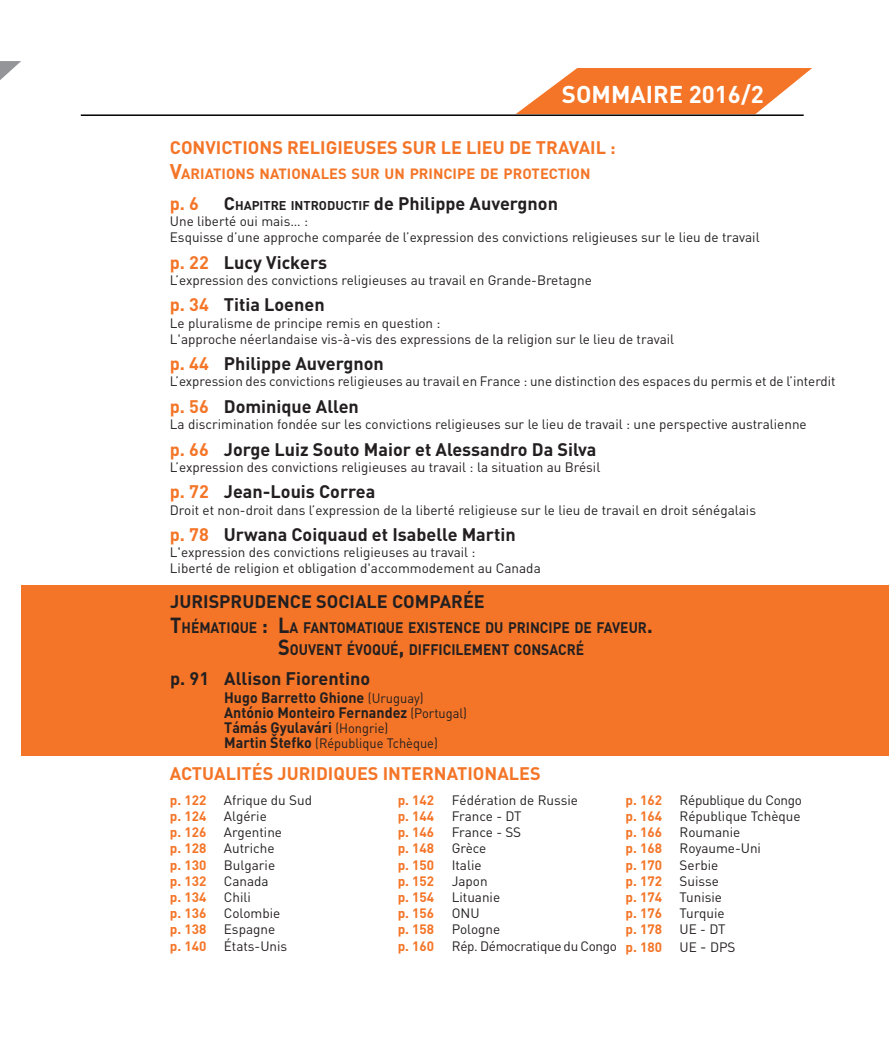
<style>
.page{position:relative;width:893px;height:1063px;background:#fff}
.page>*{position:absolute;margin:0;border:0;box-sizing:border-box;transform-origin:0 0}
.t1{font:700 24px "DIN";color:#fff}
.t2{font:700 18px "DIN";color:#231f20}
.t3{font:700 18px "DIN";color:#f47527}
.t4{font:700 15.15px/21.6px "DIN";color:#231f20;scale:.92 1}
.t5{font:700 15px/15px "DIN";color:#231f20;scale:.95 1}
.t6{font:700 14.7px "DIN";color:#f47527}
.t7{font:13.5px/16.2px "DIN";color:#231f20}
.t8{font:700 13.5px "DIN";color:#f47527}
.t9{font:13.5px "DIN";letter-spacing:-.02em;color:#231f20}
.t10{font:13.5px "DIN";color:#231f20;scale:.95 1}
.s1{font-size:21px}
.s2{font-size:12.6px}
.s3{color:#f47527}
.s4{font-size:21.6px}
.s5{font-weight:400;font-size:13.5px}
.s6{font-weight:700;font-size:15px}
.s7{font-size:15px}
</style>
<div class="page">
<svg style="left:0;top:61px;width:21px;height:19px"></svg>
<svg style="left:516px;top:68px;width:296px;height:46px"></svg>
<hr style="left:81px;top:114px;width:723px;height:2px;background:#000">
<div style="left:21px;top:586px;width:868px;height:170px;background:#f47527"></div>
<h1 class="t1" style="left:562px;top:78px;width:203px">SOMMAIRE 2016/2</h1>
<h2 class="t3" style="left:170px;top:136px;width:447px">CONVICTIONS RELIGIEUSES SUR LE LIEU DE TRAVAIL :</h2>
<p class="t6" style="left:170px;top:164px;width:422px"><span class="s1">V</span>ARIATIONS NATIONALES SUR UN PRINCIPE DE PROTECTION</p>
<h2 class="t3" style="left:170px;top:191px;width:31px">p. 6</h2>
<h2 class="t2" style="left:224px;top:191px;width:336px">C<span class="s2">HAPITRE INTRODUCTIF</span> de Philippe Auvergnon</h2>
<p class="t7" style="left:170px;top:213px;width:591px">Une liberté oui mais… :<br>Esquisse d’une approche comparée de l’expression des convictions religieuses sur le lieu de travail</p>
<h2 class="t2" style="left:170px;top:250px;width:159px"><span class="s3">p. 22</span> Lucy Vickers</h2>
<p class="t7" style="left:170px;top:272px;width:424px">L’expression des convictions religieuses au travail en Grande-Bretagne</p>
<h2 class="t2" style="left:170px;top:293px;width:156px"><span class="s3">p. 34</span> Titia Loenen</h2>
<p class="t7" style="left:170px;top:314px;width:506px">Le pluralisme de principe remis en question :<br>L'approche néerlandaise vis-à-vis des expressions de la religion sur le lieu de travail</p>
<h2 class="t2" style="left:170px;top:352px;width:215px"><span class="s3">p. 44</span> Philippe Auvergnon</h2>
<p class="t7" style="left:170px;top:373px;width:667px">L’expression des convictions religieuses au travail en France : une distinction des espaces du permis et de l’interdit</p>
<h2 class="t2" style="left:170px;top:395px;width:190px"><span class="s3">p. 56</span> Dominique Allen</h2>
<p class="t7" style="left:170px;top:416px;width:638px">La discrimination fondée sur les convictions religieuses sur le lieu de travail : une perspective australienne</p>
<h2 class="t2" style="left:170px;top:437px;width:428px"><span class="s3">p. 66</span> Jorge Luiz Souto Maior et Alessandro Da Silva</h2>
<p class="t7" style="left:170px;top:459px;width:432px">L’expression des convictions religieuses au travail : la situation au Brésil</p>
<h2 class="t2" style="left:170px;top:480px;width:207px"><span class="s3">p. 72</span> Jean-Louis Correa</h2>
<p class="t7" style="left:170px;top:501px;width:588px">Droit et non-droit dans l’expression de la liberté religieuse sur le lieu de travail en droit sénégalais</p>
<h2 class="t2" style="left:170px;top:523px;width:347px"><span class="s3">p. 78</span> Urwana Coiquaud et Isabelle Martin</h2>
<p class="t7" style="left:170px;top:544px;width:372px">L'expression des convictions religieuses au travail :<br>Liberté de religion et obligation d'accommodement au Canada</p>
<h2 class="t2" style="left:170px;top:589px;width:316px">JURISPRUDENCE SOCIALE COMPARÉE</h2>
<p class="t4" style="left:278px;top:617px;width:408px;text-indent:-108px"><span class="s4">T</span>HÉMATIQUE <span class="s4">: L</span>A FANTOMATIQUE EXISTENCE DU PRINCIPE DE FAVEUR<span class="s4">.<br>S</span>OUVENT ÉVOQUÉ<span class="s4">,</span> DIFFICILEMENT CONSACRÉ</p>
<h2 class="t2" style="left:170px;top:667px;width:201px">p. 91 Allison Fiorentino</h2>
<p class="t5" style="left:224px;top:690px;width:257px">Hugo Barretto Ghione <span class="s5">(Uruguay)<br></span>António Monteiro Fernandez <span class="s5">(Portugal)<br></span>Támás Gyulavári <span class="s5">(Hongrie)</span></p>
<p class="t10" style="left:224px;top:735px;width:226px"><span class="s6">Martin Štefko</span> (République Tchèque)</p>
<h2 class="t3" style="left:170px;top:762px;width:372px">ACTUALITÉS JURIDIQUES INTERNATIONALES</h2>
<p class="t8" style="left:170px;top:791px;width:38px">p. 122</p>
<p class="t7" style="left:224px;top:792px;width:90px">Afrique du Sud</p>
<p class="t8" style="left:170px;top:807px;width:38px">p. 124</p>
<p class="t7" style="left:224px;top:808px;width:44px">Algérie</p>
<p class="t8" style="left:170px;top:823px;width:38px">p. 126</p>
<p class="t7" style="left:224px;top:824px;width:60px">Argentine</p>
<p class="t8" style="left:170px;top:840px;width:38px">p. 128</p>
<p class="t7" style="left:224px;top:840px;width:52px">Autriche</p>
<p class="t8" style="left:170px;top:856px;width:38px">p. 130</p>
<p class="t7" style="left:224px;top:856px;width:53px">Bulgarie</p>
<p class="t8" style="left:170px;top:872px;width:38px">p. 132</p>
<p class="t7" style="left:224px;top:873px;width:46px">Canada</p>
<p class="t8" style="left:170px;top:888px;width:38px">p. 134</p>
<p class="t7" style="left:224px;top:889px;width:29px">Chili</p>
<p class="t8" style="left:170px;top:904px;width:38px">p. 136</p>
<p class="t7" style="left:224px;top:905px;width:58px">Colombie</p>
<p class="t8" style="left:170px;top:921px;width:38px">p. 138</p>
<p class="t7" style="left:224px;top:921px;width:53px">Espagne</p>
<p class="t8" style="left:170px;top:937px;width:38px">p. 140</p>
<p class="t7" style="left:224px;top:937px;width:65px">États-Unis</p>
<p class="t8" style="left:398px;top:791px;width:38px">p. 142</p>
<p class="t7" style="left:452px;top:792px;width:128px">Fédération de Russie</p>
<p class="t8" style="left:398px;top:807px;width:38px">p. 144</p>
<p class="t7" style="left:452px;top:808px;width:71px">France - DT</p>
<p class="t8" style="left:398px;top:823px;width:38px">p. 146</p>
<p class="t7" style="left:452px;top:824px;width:71px">France - SS</p>
<p class="t8" style="left:398px;top:840px;width:38px">p. 148</p>
<p class="t7" style="left:452px;top:840px;width:36px">Grèce</p>
<p class="t8" style="left:398px;top:856px;width:38px">p. 150</p>
<p class="t7" style="left:452px;top:856px;width:31px">Italie</p>
<p class="t8" style="left:398px;top:872px;width:38px">p. 152</p>
<p class="t7" style="left:452px;top:873px;width:37px">Japon</p>
<p class="t8" style="left:398px;top:888px;width:38px">p. 154</p>
<p class="t7" style="left:452px;top:889px;width:50px">Lituanie</p>
<p class="t8" style="left:398px;top:904px;width:38px">p. 156</p>
<p class="t7" style="left:452px;top:905px;width:29px">ONU</p>
<p class="t8" style="left:398px;top:921px;width:38px">p. 158</p>
<p class="t7" style="left:452px;top:921px;width:50px">Pologne</p>
<p class="t8" style="left:398px;top:937px;width:38px">p. 160</p>
<p class="t9" style="left:452px;top:937px;width:167px">Rép. Démocratique du Congo</p>
<p class="t8" style="left:626px;top:791px;width:38px">p. 162</p>
<p class="t9" style="left:680px;top:791px;width:124px">République du Congo</p>
<p class="t8" style="left:626px;top:807px;width:38px">p. 164</p>
<p class="t7" style="left:680px;top:808px;width:123px">République Tchèque</p>
<p class="t8" style="left:626px;top:823px;width:38px">p. 166</p>
<p class="t7" style="left:680px;top:824px;width:62px">Roumanie</p>
<p class="t8" style="left:626px;top:840px;width:38px">p. 168</p>
<p class="t7" style="left:680px;top:840px;width:83px">Royaume-Uni</p>
<p class="t8" style="left:626px;top:856px;width:38px">p. 170</p>
<p class="t7" style="left:680px;top:856px;width:40px">Serbie</p>
<p class="t8" style="left:626px;top:872px;width:38px">p. 172</p>
<p class="t7" style="left:680px;top:873px;width:41px">Suisse</p>
<p class="t8" style="left:626px;top:888px;width:38px">p. 174</p>
<p class="t7" style="left:680px;top:889px;width:44px">Tunisie</p>
<p class="t8" style="left:626px;top:904px;width:38px">p. 176</p>
<p class="t7" style="left:680px;top:905px;width:46px">Turquie</p>
<p class="t8" style="left:626px;top:921px;width:38px">p. 178</p>
<p class="t7" style="left:680px;top:921px;width:48px">UE - DT</p>
<p class="t8" style="left:626px;top:939px;width:38px">p. 180</p>
<p class="t7" style="left:680px;top:939px;width:57px">UE <span class="s7">-</span> DPS</p>
</div>
